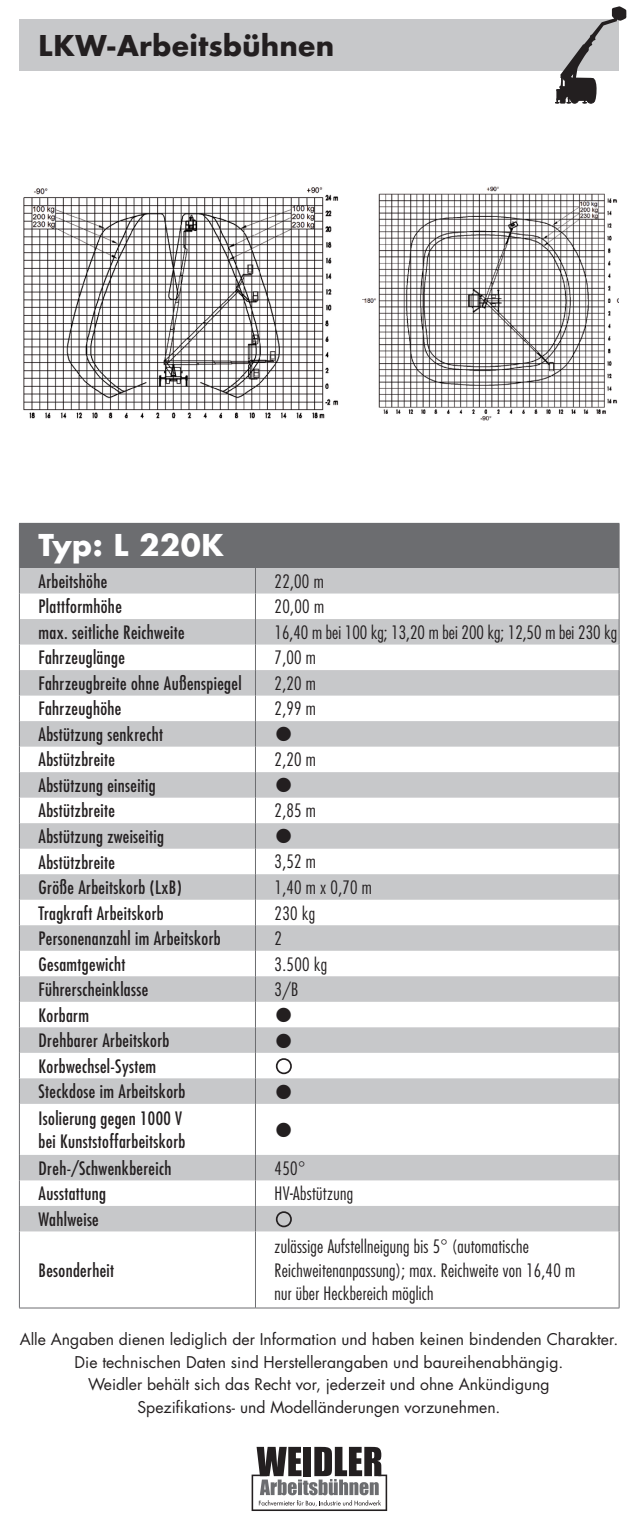
<style>
.page{position:relative;width:638px;height:1531px;background:#fff}
.page>*{position:absolute;margin:0;border:0;box-sizing:border-box;transform-origin:0 0}
.Headline{font:700 31.5px "Futura T";color:#231f20}
.Tabellenhead{font:700 29.25px "Futura";letter-spacing:.02em;color:#fff}
.Tabellenfließ{font:24.75px "Wingdings";color:#231f20}
.Tabellensub{font:condensed 18px/22.5px "Futura";letter-spacing:.02em;color:#231f20}
.Tabellenfließ-2{font:300 condensed 18px/23.6px "Futura";letter-spacing:.015em;color:#231f20}
.t1{font:15.75px/22.5px "Futura";color:#231f20;text-align:center}
</style>
<div class="page">
<svg style="left:252px;top:1447px;width:135px;height:64px"></svg>
<div style="left:19px;top:19px;width:600px;height:51px;background:#c7c8ca"></div>
<svg style="left:555px;top:6px;width:71px;height:98px"></svg>
<div style="left:19px;top:523px;width:600px;height:45px;background:#6c6d70"></div>
<svg style="left:20px;top:568px;width:599px;height:663px"></svg>
<hr style="left:619px;top:524px;width:1px;height:44px;background:#6c6d70">
<svg style="left:19px;top:568px;width:1px;height:536px"></svg>
<hr style="left:19px;top:1104px;width:1px;height:51px;background:#6c6d70">
<hr style="left:255px;top:1104px;width:1px;height:51px;background:#6c6d70">
<hr style="left:619px;top:1104px;width:1px;height:51px;background:#6c6d70">
<svg style="left:19px;top:1155px;width:1px;height:76px"></svg>
<svg style="left:255px;top:1155px;width:1px;height:76px"></svg>
<svg style="left:619px;top:1155px;width:1px;height:76px"></svg>
<hr style="left:19px;top:1231px;width:1px;height:76px;background:#6c6d70">
<hr style="left:255px;top:1231px;width:1px;height:76px;background:#6c6d70">
<hr style="left:619px;top:1231px;width:1px;height:76px;background:#6c6d70">
<hr style="left:19px;top:1307px;width:236px;height:1px;background:#6c6d70">
<hr style="left:255px;top:1307px;width:364px;height:1px;background:#6c6d70">
<svg style="left:255px;top:568px;width:1px;height:536px"></svg>
<svg style="left:619px;top:568px;width:1px;height:536px"></svg>
<svg style="left:275px;top:1057px;width:18px;height:18px"></svg>
<svg style="left:275px;top:1210px;width:18px;height:18px"></svg>
<img style="left:23px;top:187px;width:316px;height:232px">
<img style="left:362px;top:186px;width:257px;height:235px">
<p class="Headline" style="left:38px;top:27px;width:298px">LKW-Arbeitsbühnen</p>
<p class="Tabellenhead" style="left:39px;top:525px;width:187px">Typ: L 220K</p>
<p class="Tabellensub" style="left:39px;top:570px;width:70px">Arbeitshöhe</p>
<p class="Tabellenfließ-2" style="left:275px;top:569px;width:51px">22,00 m</p>
<p class="Tabellensub" style="left:39px;top:595px;width:85px">Plattformhöhe</p>
<p class="Tabellenfließ-2" style="left:275px;top:595px;width:51px">20,00 m</p>
<p class="Tabellensub" style="left:39px;top:621px;width:148px">max. seitliche Reichweite</p>
<p class="Tabellenfließ-2" style="left:275px;top:620px;width:344px">16,40 m bei 100 kg; 13,20 m bei 200 kg; 12,50 m bei 230 kg</p>
<p class="Tabellensub" style="left:39px;top:646px;width:88px">Fahrzeuglänge</p>
<p class="Tabellenfließ-2" style="left:275px;top:646px;width:43px">7,00 m</p>
<p class="Tabellensub" style="left:39px;top:672px;width:204px">Fahrzeugbreite ohne Außenspiegel</p>
<p class="Tabellenfließ-2" style="left:275px;top:671px;width:43px">2,20 m</p>
<p class="Tabellensub" style="left:39px;top:697px;width:84px">Fahrzeughöhe</p>
<p class="Tabellenfließ-2" style="left:275px;top:697px;width:43px">2,99 m</p>
<p class="Tabellensub" style="left:39px;top:723px;width:126px">Abstützung senkrecht</p>
<p class="Tabellenfließ" style="left:275px;top:721px;width:20px">●</p>
<p class="Tabellensub" style="left:39px;top:748px;width:78px">Abstützbreite</p>
<p class="Tabellenfließ-2" style="left:275px;top:748px;width:43px">2,20 m</p>
<p class="Tabellensub" style="left:39px;top:774px;width:119px">Abstützung einseitig</p>
<p class="Tabellenfließ" style="left:275px;top:772px;width:20px">●</p>
<p class="Tabellensub" style="left:39px;top:799px;width:78px">Abstützbreite</p>
<p class="Tabellenfließ-2" style="left:275px;top:799px;width:43px">2,85 m</p>
<p class="Tabellensub" style="left:39px;top:825px;width:127px">Abstützung zweiseitig</p>
<p class="Tabellenfließ" style="left:275px;top:823px;width:20px">●</p>
<p class="Tabellensub" style="left:39px;top:850px;width:78px">Abstützbreite</p>
<p class="Tabellenfließ-2" style="left:275px;top:850px;width:43px">3,52 m</p>
<p class="Tabellensub" style="left:39px;top:876px;width:145px">Größe Arbeitskorb (LxB)</p>
<p class="Tabellenfließ-2" style="left:275px;top:875px;width:99px">1,40 m x 0,70 m</p>
<p class="Tabellensub" style="left:39px;top:901px;width:127px">Tragkraft Arbeitskorb</p>
<p class="Tabellenfließ-2" style="left:275px;top:901px;width:42px">230 kg</p>
<p class="Tabellensub" style="left:39px;top:927px;width:184px">Personenanzahl im Arbeitskorb</p>
<p class="Tabellenfließ-2" style="left:275px;top:926px;width:9px">2</p>
<p class="Tabellensub" style="left:39px;top:952px;width:88px">Gesamtgewicht</p>
<p class="Tabellenfließ-2" style="left:275px;top:952px;width:54px">3.500 kg</p>
<p class="Tabellensub" style="left:39px;top:978px;width:111px">Führerscheinklasse</p>
<p class="Tabellenfließ-2" style="left:275px;top:977px;width:25px">3/B</p>
<p class="Tabellensub" style="left:39px;top:1003px;width:52px">Korbarm</p>
<p class="Tabellenfließ" style="left:275px;top:1002px;width:20px">●</p>
<p class="Tabellensub" style="left:39px;top:1029px;width:132px">Drehbarer Arbeitskorb</p>
<p class="Tabellenfließ" style="left:275px;top:1027px;width:20px">●</p>
<p class="Tabellensub" style="left:39px;top:1054px;width:119px">Korbwechsel-System</p>
<p class="Tabellensub" style="left:39px;top:1080px;width:148px">Steckdose im Arbeitskorb</p>
<p class="Tabellenfließ" style="left:275px;top:1078px;width:20px">●</p>
<p class="Tabellensub" style="left:39px;top:1107px;width:148px">Isolierung gegen 1000 V bei Kunststoffarbeitskorb</p>
<p class="Tabellenfließ" style="left:275px;top:1116px;width:20px">●</p>
<p class="Tabellensub" style="left:39px;top:1156px;width:134px">Dreh-/Schwenkbereich</p>
<p class="Tabellenfließ-2" style="left:275px;top:1156px;width:32px">450°</p>
<p class="Tabellensub" style="left:39px;top:1182px;width:69px">Ausstattung</p>
<p class="Tabellenfließ-2" style="left:275px;top:1181px;width:80px">HV-Abstützung</p>
<p class="Tabellensub" style="left:39px;top:1207px;width:62px">Wahlweise</p>
<p class="Tabellensub" style="left:39px;top:1258px;width:77px">Besonderheit</p>
<p class="Tabellenfließ-2" style="left:275px;top:1234px;width:302px">zulässige Aufstellneigung bis 5° (automatische<br>Reichweitenanpassung); max. Reichweite von 16,40 m nur über Heckbereich möglich</p>
<p class="t1" style="left:20px;top:1328px;width:600px">Alle Angaben dienen lediglich der Information und haben keinen bindenden Charakter.<br>Die technischen Daten sind Herstellerangaben und baureihenabhängig.<br>Weidler behält sich das Recht vor, jederzeit und ohne Ankündigung<br>Spezifikations- und Modelländerungen vorzunehmen.</p>
</div>
